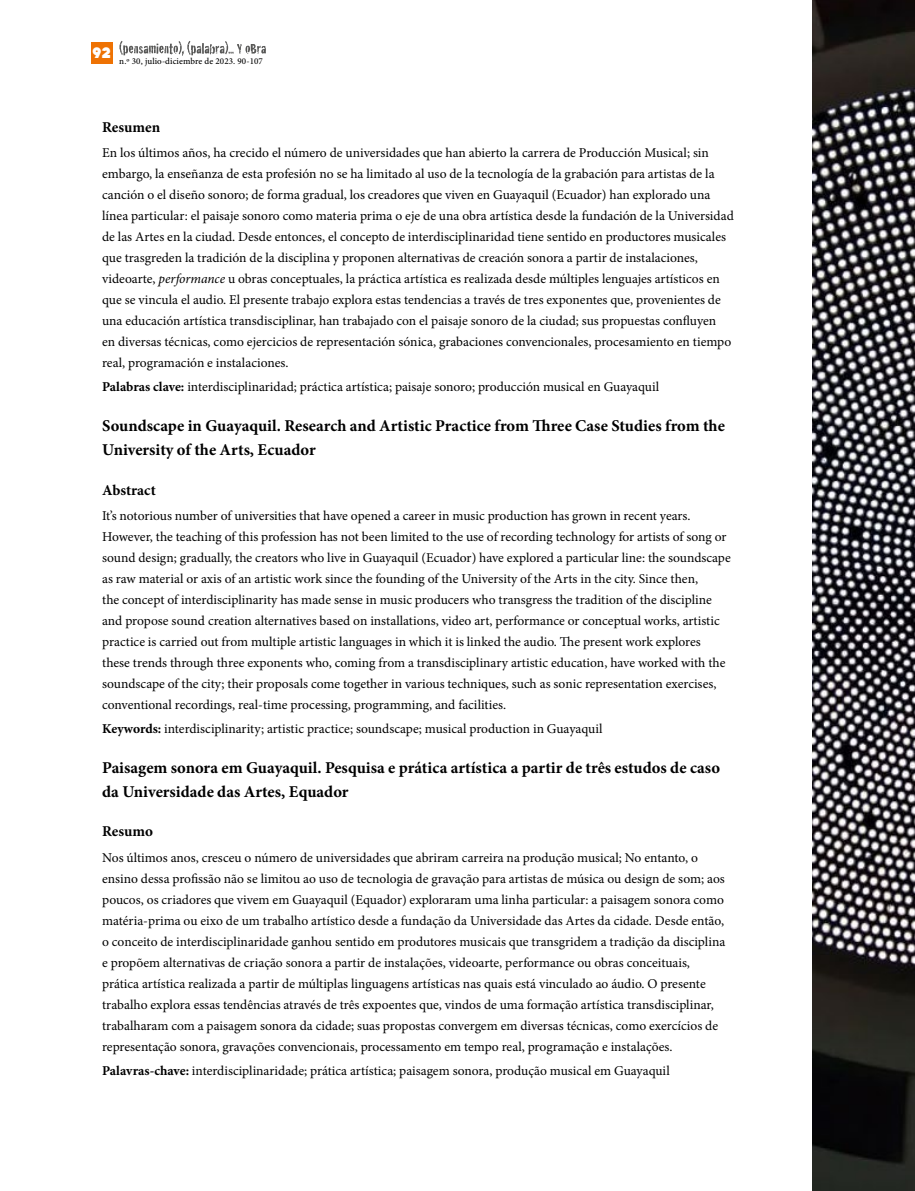
<style>
.page{position:relative;width:915px;height:1191px;background:#fff}
.page>*{position:absolute;margin:0;border:0;box-sizing:border-box;transform-origin:0 0}
.T_Resumen_1rapág{font:700 16.5px/24px "Minion Pro";color:#000}
.T_Resumen{font:700 15px "Minion Pro";color:#000}
.t1{font:800 15px "DOCK11";color:#fff}
.Cuerpo_resumen{font:13.5px/21px "Minion Pro";color:#000}
.t2{font:500 9px "Minion Pro";letter-spacing:.01em;color:#000}
.s1{font-style:italic}
.s2{font-weight:700}
</style>
<div class="page">
<img style="left:812px;top:0;width:102px;height:1191px">
<div style="left:91px;top:42px;width:21px;height:21px;background:#ee7203"></div>
<svg style="left:119px;top:41px;width:147px;height:15px"></svg>
<p class="t1" style="left:93px;top:46px;width:20px">92</p>
<p class="t2" style="left:119px;top:55px;width:145px">n.º 30, julio-diciembre de 2023. 90-107</p>
<p class="T_Resumen" style="left:102px;top:117px;width:59px">Resumen</p>
<p class="Cuerpo_resumen" style="left:102px;top:143px;width:633px">En los últimos años, ha crecido el número de universidades que han abierto la carrera de Producción Musical; sin embargo, la enseñanza de esta profesión no se ha limitado al uso de la tecnología de la grabación para artistas de la canción o el diseño sonoro; de forma gradual, los creadores que viven en Guayaquil (Ecuador) han explorado una línea particular: el paisaje sonoro como materia prima o eje de una obra artística desde la fundación de la Universidad de las Artes en la ciudad. Desde entonces, el concepto de interdisciplinaridad tiene sentido en productores musicales que trasgreden la tradición de la disciplina y proponen alternativas de creación sonora a partir de instalaciones, videoarte, <span class="s1">performance</span> u obras conceptuales, la práctica artística es realizada desde múltiples lenguajes artísticos en que se vincula el audio. El presente trabajo explora estas tendencias a través de tres exponentes que, provenientes de una educación artística transdisciplinar, han trabajado con el paisaje sonoro de la ciudad; sus propuestas confluyen<br>en diversas técnicas, como ejercicios de representación sónica, grabaciones convencionales, procesamiento en tiempo real, programación e instalaciones.</p>
<p class="Cuerpo_resumen" style="left:102px;top:377px;width:558px"><span class="s2">Palabras clave:</span> interdisciplinaridad; práctica artística; paisaje sonoro; producción musical en Guayaquil</p>
<p class="T_Resumen_1rapág" style="left:102px;top:414px;width:624px">Soundscape in Guayaquil. Research and Artistic Practice from Three Case Studies from the<br>University of the Arts, Ecuador</p>
<p class="T_Resumen" style="left:102px;top:479px;width:55px">Abstract</p>
<p class="Cuerpo_resumen" style="left:102px;top:505px;width:630px">It’s notorious number of universities that have opened a career in music production has grown in recent years.<br>However, the teaching of this profession has not been limited to the use of recording technology for artists of song or sound design; gradually, the creators who live in Guayaquil (Ecuador) have explored a particular line: the soundscape as raw material or axis of an artistic work since the founding of the University of the Arts in the city. Since then,<br>the concept of interdisciplinarity has made sense in music producers who transgress the tradition of the discipline and propose sound creation alternatives based on installations, video art, performance or conceptual works, artistic practice is carried out from multiple artistic languages in which it is linked the audio. The present work explores these trends through three exponents who, coming from a transdisciplinary artistic education, have worked with the soundscape of the city; their proposals come together in various techniques, such as sonic representation exercises, conventional recordings, real-time processing, programming, and facilities.</p>
<p class="Cuerpo_resumen" style="left:102px;top:718px;width:501px"><span class="s2">Keywords:</span> interdisciplinarity; artistic practice; soundscape; musical production in Guayaquil</p>
<p class="T_Resumen_1rapág" style="left:102px;top:755px;width:619px">Paisagem sonora em Guayaquil. Pesquisa e prática artística a partir de três estudos de caso da Universidade das Artes, Equador</p>
<p class="T_Resumen" style="left:102px;top:821px;width:52px">Resumo</p>
<p class="Cuerpo_resumen" style="left:102px;top:847px;width:624px">Nos últimos anos, cresceu o número de universidades que abriram carreira na produção musical; No entanto, o ensino dessa profissão não se limitou ao uso de tecnologia de gravação para artistas de música ou design de som; aos poucos, os criadores que vivem em Guayaquil (Equador) exploraram uma linha particular: a paisagem sonora como matéria-prima ou eixo de um trabalho artístico desde a fundação da Universidade das Artes da cidade. Desde então, o conceito de interdisciplinaridade ganhou sentido em produtores musicais que transgridem a tradição da disciplina e propõem alternativas de criação sonora a partir de instalações, videoarte, performance ou obras conceituais, prática artística realizada a partir de múltiplas linguagens artísticas nas quais está vinculado ao áudio. O presente trabalho explora essas tendências através de três expoentes que, vindos de uma formação artística transdisciplinar, trabalharam com a paisagem sonora da cidade; suas propostas convergem em diversas técnicas, como exercícios de representação sonora, gravações convencionais, processamento em tempo real, programação e instalações.</p>
<p class="Cuerpo_resumen" style="left:102px;top:1060px;width:569px"><span class="s2">Palavras-chave:</span> interdisciplinaridade; prática artística; paisagem sonora, produção musical em Guayaquil</p>
</div>
